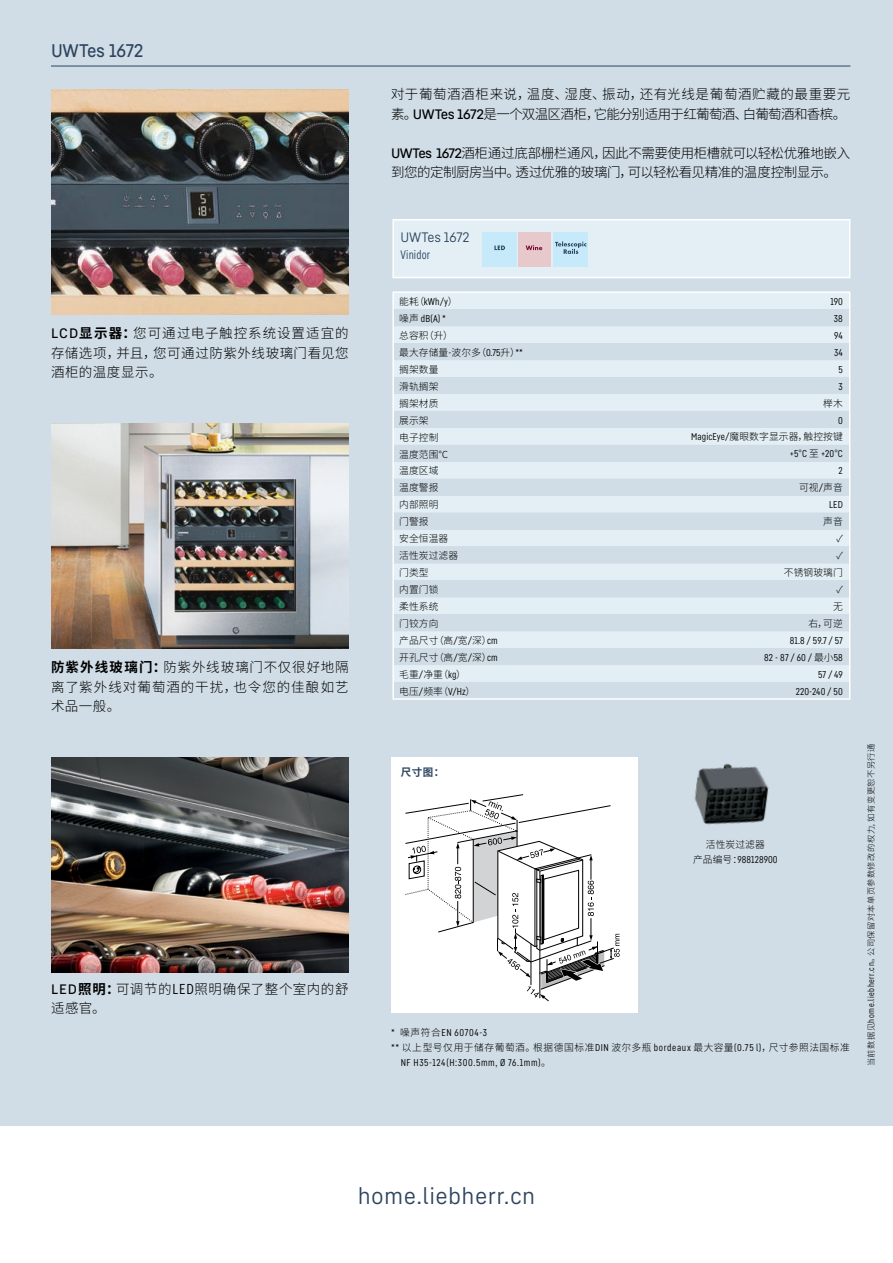
<style>
.page{position:relative;width:893px;height:1263px;background:#d0dde6}
.page>*{position:absolute;margin:0;border:0;box-sizing:border-box;transform-origin:0 0}
.t1{font:22.5px "Liebherr Text";letter-spacing:.02em;color:#2e4560}
.t2{font:500 18px "Liebherr Text";letter-spacing:-.015em;color:#2e4560;scale:.95 1}
.t3{font:300 13.5px/19.5px "Noto Sans Hans";letter-spacing:.03em;color:#000;text-align:justify}
.t4{font:300 13.5px/19.5px "Noto Sans Hans";color:#000}
.t5{font:300 13.5px/19.5px "Noto Sans Hans";letter-spacing:-.03em;color:#000}
.t6{font:13.5px "Liebherr Text";letter-spacing:-.005em;color:#2e4560;scale:.95 1}
.t7{font:condensed 12px "Liebherr Text";letter-spacing:.015em;color:#2e4560;scale:.95 1}
.t8{font:700 10.5px "Source Han Sans CN";color:#2e4560}
.t9{font:300 9.75px/17px "Noto Sans Hans";letter-spacing:.01em;color:#000}
.t10{font:condensed 9.75px/17px "Liebherr Text";letter-spacing:.01em;color:#000;text-align:right}
.t11{font:300 9.75px "Noto Sans Hans";letter-spacing:.055em;color:#000}
.t12{font:condensed 9.75px "Liebherr Text";letter-spacing:.065em;color:#000}
.t13{font:300 8.25px "Noto Sans Hans";letter-spacing:.06em;color:#000}
.s1{font-family:"Liebherr Text";font-weight:500}
.s2{font-family:"Source Han Sans CN";font-weight:700}
.s3{font-family:"Liebherr Text";font-weight:400;font-stretch:condensed;font-size:14.1px}
.s4{font-family:"Noto Sans Hans";font-weight:300;font-stretch:normal}
.s5{font-family:"Liebherr Text";font-weight:400;font-stretch:condensed}
.s6{font-family:"Liebherr Text";font-weight:400;font-stretch:condensed;font-size:8.7px}
</style>
<div class="page">
<div style="left:0;top:1127px;width:893px;height:136px;background:#fff"></div>
<hr style="left:51px;top:66px;width:799px;height:1px;background:#2e4560">
<img style="left:51px;top:89px;width:298px;height:226px">
<img style="left:51px;top:423px;width:298px;height:226px">
<img style="left:51px;top:757px;width:298px;height:215px">
<div style="left:394px;top:220px;width:455px;height:57px;background:#e3eff5"></div>
<svg style="left:393px;top:278px;width:457px;height:404px"></svg>
<hr style="left:392px;top:219px;width:458px;height:1px;background:#fff">
<hr style="left:392px;top:220px;width:2px;height:57px;background:#fff">
<hr style="left:849px;top:220px;width:1px;height:57px;background:#fff">
<hr style="left:392px;top:277px;width:458px;height:1px;background:#fff">
<svg style="left:392px;top:293px;width:2px;height:405px"></svg>
<svg style="left:849px;top:293px;width:1px;height:405px"></svg>
<hr style="left:392px;top:698px;width:458px;height:2px;background:#fff">
<hr style="left:392px;top:291px;width:458px;height:2px;background:#fff">
<div style="left:483px;top:232px;width:34px;height:34px;background:#c7eafb"></div>
<svg style="left:494px;top:246px;width:11px;height:4px"></svg>
<div style="left:519px;top:232px;width:32px;height:34px;background:#e7c9cc"></div>
<svg style="left:526px;top:245px;width:16px;height:5px"></svg>
<div style="left:554px;top:232px;width:34px;height:34px;background:#c7eafb"></div>
<svg style="left:555px;top:241px;width:31px;height:13px"></svg>
<img style="left:694px;top:763px;width:75px;height:62px">
<div style="left:391px;top:757px;width:247px;height:255px;background:#fff"></div>
<svg style="left:405px;top:794px;width:215px;height:207px"></svg>
<h2 class="t2" style="left:51px;top:39px;width:99px">UWTes 1672</h2>
<h3 class="t3" style="left:51px;top:324px;width:299px"><span class="s1">LCD</span><span class="s2">显示器：</span>您可通过电子触控系统设置适宜的存储选项，并且，您可通过防紫外线玻璃门看见您酒柜的温度显示。</h3>
<h3 class="t3" style="left:51px;top:658px;width:299px"><span class="s2">防紫外线玻璃门：</span>防紫外线玻璃门不仅很好地隔离了紫外线对葡萄酒的干扰，也令您的佳酿如艺术品一般。</h3>
<h3 class="t3" style="left:51px;top:979px;width:299px"><span class="s1">LED</span><span class="s2">照明：</span>可调节的<span class="s3">LED</span>照明确保了整个室内的舒适感官。</h3>
<h3 class="t4" style="left:391px;top:85px;width:461px">对于葡萄酒酒柜来说，温度、湿度、振动，还有光线是葡萄酒贮藏的最重要元素。<span class="s1">UWTes 1672</span>是一个双温区酒柜，它能分别适用于红葡萄酒、白葡萄酒和香槟。</h3>
<h3 class="t5" style="left:391px;top:143px;width:461px"><span class="s1">UWTes 1672</span>酒柜通过底部栅栏通风，因此不需要使用柜槽就可以轻松优雅地嵌入到您的定制厨房当中。透过优雅的玻璃门，可以轻松看见精准的温度控制显示。</h3>
<h3 class="t6" style="left:400px;top:229px;width:74px">UWTes 1672</h3>
<p class="t7" style="left:400px;top:248px;width:33px">Vinidor</p>
<p class="t10" style="left:399px;top:293px;width:60px;text-align:left"><span class="s4">能耗（</span>kWh/y<span class="s4">）噪声</span> dB(A) *</p>
<p class="t9" style="left:399px;top:327px;width:125px">总容积（升）<br>最大存储量<span class="s5">-</span>波尔多（<span class="s5">0.75</span>升）<span class="s5">**</span>搁架数量<br>滑轨搁架<br>搁架材质<br>展示架<br>电子控制<br>温度范围℃<br>温度区域<br>温度警报<br>内部照明<br>门警报<br>安全恒温器<br>活性炭过滤器<br>门类型<br>内置门锁<br>柔性系统<br>门铰方向<br>产品尺寸（高<span class="s5">/</span>宽<span class="s5">/</span>深）<span class="s5">cm<br></span>开孔尺寸（高<span class="s5">/</span>宽<span class="s5">/</span>深）<span class="s5">cm<br></span>毛重<span class="s5">/</span>净重（<span class="s5">kg</span>）<br>电压<span class="s5">/</span>频率（<span class="s5">V/Hz</span>）</p>
<p class="t10" style="left:830px;top:293px;width:14px">190<br>38<br>94<br>34<br>5<br>3</p>
<p class="t9" style="left:823px;top:395px;width:21px">榉木</p>
<p class="t10" style="left:838px;top:411px;width:6px">0</p>
<p class="t9" style="left:691px;top:429px;width:153px"><span class="s5">MagicEye/</span>魔眼数字显示器，触控按键</p>
<p class="t10" style="left:790px;top:445px;width:55px">+5<span class="s4">°</span>C <span class="s4">至</span> +20<span class="s4">°</span>C<br>2</p>
<p class="t9" style="left:799px;top:479px;width:45px">可视<span class="s5">/</span>声音</p>
<p class="t10" style="left:829px;top:496px;width:15px">LED</p>
<p class="t9" style="left:784px;top:513px;width:60px;text-align:right">声音<br>✓<br>✓<br>不锈钢玻璃门✓<br>无<br>右，可逆</p>
<p class="t10" style="left:764px;top:632px;width:80px">81.8 / 59.7 / 57<br>82 - 87 / 60 / <span class="s4">最小</span>58<br>57 / 49<br>220-240 / 50</p>
<p class="t8" style="left:401px;top:767px;width:45px">尺寸图：</p>
<p class="t9" style="left:706px;top:836px;width:60px">活性炭过滤器</p>
<p class="t10" style="left:693px;top:850px;width:86px"><span class="s4">产品编号：</span>988128900</p>
<p class="t10" style="left:391px;top:1024px;width:97px">* <span class="s4">噪声符合</span>EN 60704-3</p>
<p class="t11" style="left:391px;top:1042px;width:460px"><span class="s5">**</span> 以上型号仅用于储存葡萄酒。根据德国标准<span class="s5">DIN</span> 波尔多瓶 <span class="s5">bordeaux</span> 最大容量<span class="s5">(0.75 l)</span>，尺寸参照法国标准</p>
<p class="t12" style="left:401px;top:1057px;width:152px">NF H35-124(H:300.5mm, Ø 76.1mm)<span class="s4">。</span></p>
<p class="t13" style="left:866px;top:1066px;width:324px;rotate:-90deg">当前数据见<span class="s6">home.liebherr.cn</span>。公司保留对本单页参数修改的权力<span class="s6">,</span> 如有变更恕不另行通</p>
<h1 class="t1" style="left:358px;top:1181px;width:179px">home.liebherr.cn</h1>
</div>
